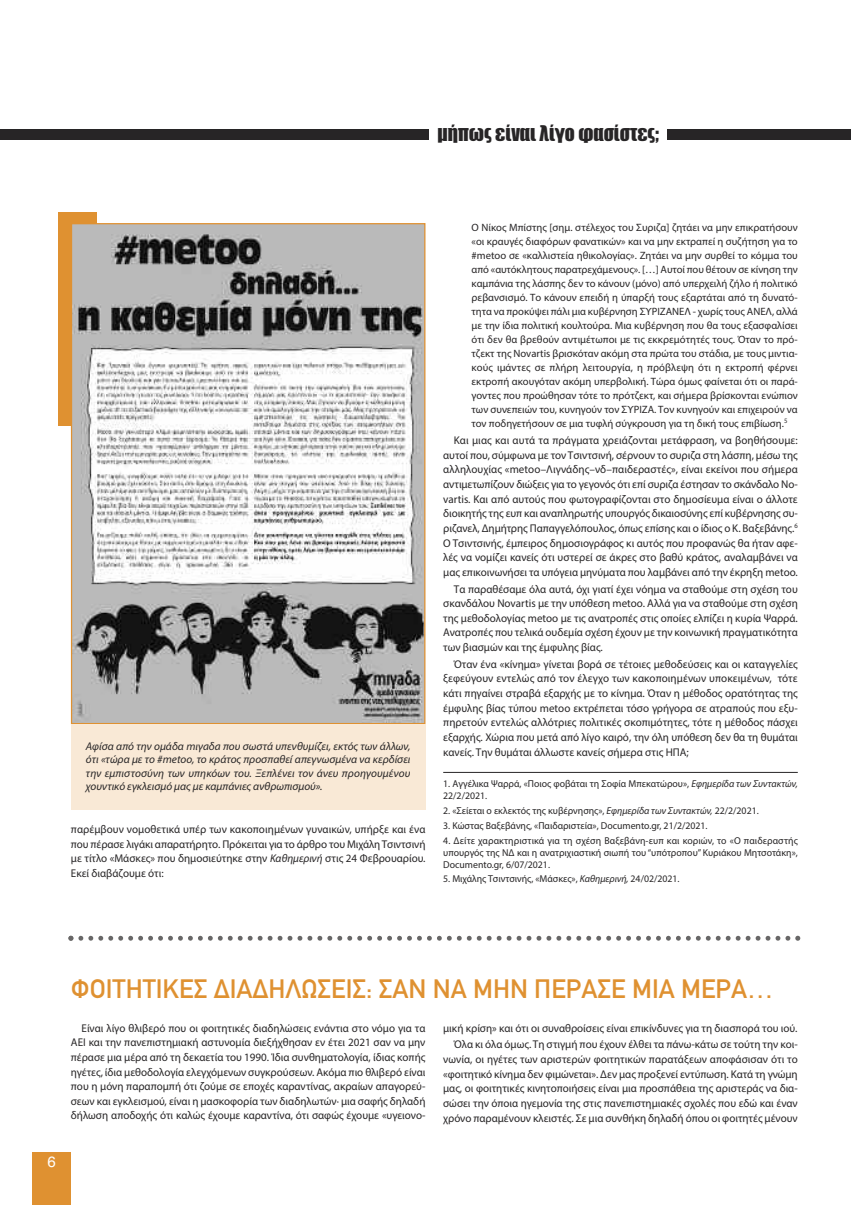
<style>
.page{position:relative;width:851px;height:1205px;background:#fff}
.page>*{position:absolute;margin:0;border:0;box-sizing:border-box;transform-origin:0 0}
.t1{font:26.25px "CF Din";color:#df9131}
.t2{font:20px "Impact";color:#272526}
.t3{font:15px "Helvetica";color:#fff}
.t4{font:11.25px/14.6px "Myriad Pro";color:#272526;text-align:justify}
.t5{font:italic 11.25px/13.5px "Myriad Pro";color:#272526;text-align:justify}
.t6{font:10.62px/14px "Myriad Pro";color:#272526;text-align:justify}
.t7{font:10px/12px "Myriad Pro";color:#272526}
.s1{font-style:italic}
</style>
<div class="page">
<div style="left:58px;top:212px;width:38px;height:214px;background:#df9131"></div>
<div style="left:0;top:129px;width:428px;height:11px;background:#272526"></div>
<div style="left:667px;top:129px;width:183px;height:11px;background:#272526"></div>
<div style="left:32px;top:1152px;width:39px;height:53px;background:#df9131"></div>
<img style="left:73px;top:225px;width:350px;height:497px">
<div style="left:71px;top:724px;width:354px;height:86px;background:#f9e9d6"></div>
<svg style="left:68px;top:936px;width:732px;height:5px"></svg>
<hr style="left:443px;top:772px;width:354px;height:1px;background:#272526">
<h2 class="t2" style="left:437px;top:122px;width:223px">μήπως είναι λίγο φασίστες;</h2>
<p class="t5" style="left:86px;top:740px;width:326px">Αφίσα από την ομάδα mιγaδa που σωστά υπενθυμίζει, εκτός των άλλων, ότι «τώρα με το #metoo, το κράτος προσπαθεί απεγνωσμένα να κερδίσει την εμπιστοσύνη των υπηκόων του. Ξεπλένει τον άνευ προηγουμένου χουντικό εγκλεισμό μας με καμπάνιες ανθρωπισμού».</p>
<p class="t4" style="left:71px;top:823px;width:356px">παρέμβουν νομοθετικά υπέρ των κακοποιημένων γυναικών, υπήρξε και ένα που πέρασε λιγάκι απαρατήρητο. Πρόκειται για το άρθρο του ΜιχάληΤσιντσινή με τίτλο «Μάσκες» που δημοσιεύτηκε στην <span class="s1">Καθημερινή</span> στις 24 Φεβρουαρίου.<br>Εκεί διαβάζουμε ότι:</p>
<p class="t6" style="left:471px;top:221px;width:328px">Ο Νίκος Μπίστης [σημ. στέλεχος του Συριζα] ζητάει να μην επικρατήσουν «οι κραυγές διαφόρων φανατικών» και να μην εκτραπεί η συζήτηση για το #metoo σε «καλλιστεία ηθικολογίας». Ζητάει να μην συρθεί το κόμμα του από «αυτόκλητους παρατρεχάμενους». […] Αυτοί που θέτουν σε κίνηση την καμπάνια της λάσπης δεν το κάνουν (μόνο) από υπερχειλή ζήλο ή πολιτικό ρεβανσισμό. Το κάνουν επειδή η ύπαρξή τους εξαρτάται από τη δυνατό&shy;τητα να προκύψει πάλι μια κυβέρνηση ΣΥΡΙΖΑΝΕΛ - χωρίς τους ΑΝΕΛ, αλλά με την ίδια πολιτική κουλτούρα. Μια κυβέρνηση που θα τους εξασφαλίσει ότι δεν θα βρεθούν αντιμέτωποι με τις εκκρεμότητές τους. Όταν το πρό&shy;τζεκτ της Νοvartis βρισκόταν ακόμη στα πρώτα του στάδια, με τους μιντια&shy;κούς ιμάντες σε πλήρη λειτουργία, η πρόβλεψη ότι η εκτροπή φέρνει εκτροπή ακουγόταν ακόμη υπερβολική. Τώρα όμως φαίνεται ότι οι παρά&shy;γοντες που προώθησαν τότε το πρότζεκτ, και σήμερα βρίσκονται ενώπιον των συνεπειών του, κυνηγούν τον ΣΥΡΙΖΑ. Τον κυνηγούν και επιχειρούν να τον ποδηγετήσουν σε μια τυφλή σύγκρουση για τη δική τους επιβίωση.<sup>5</sup></p>
<p class="t4" style="left:443px;top:434px;width:356px;text-indent:11px">Και μιας και αυτά τα πράγματα χρειάζονται μετάφραση, να βοηθήσουμε: αυτοί που, σύμφωνα με τον Τσιντσινή, σέρνουν το συριζα στη λάσπη, μέσω της αλληλουχίας «metoo–Λιγνάδης–νδ–παιδεραστές», είναι εκείνοι που σήμερα αντιμετωπίζουν διώξεις για το γεγονός ότι επί συριζα έστησαν το σκάνδαλο No&shy;vartis. Και από αυτούς που φωτογραφίζονται στο δημοσίευμα είναι ο άλλοτε διοικητής της ευπ και αναπληρωτής υπουργός δικαιοσύνης επί κυβέρνησης συ&shy;ριζανελ, Δημήτρης Παπαγγελόπουλος, όπως επίσης και ο ίδιος ο K. Βαξεβάνης.<sup>6<br></sup>Ο Τσιντσινής, έμπειρος δημοσιογράφος κι αυτός που προφανώς θα ήταν αφε&shy;λές να νομίζει κανείς ότι υστερεί σε άκρες στο βαθύ κράτος, αναλαμβάνει να μας επικοινωνήσει τα υπόγεια μηνύματα που λαμβάνει από την έκρηξη metoo.</p>
<p class="t4" style="left:443px;top:582px;width:356px;text-indent:11px">Τα παραθέσαμε όλα αυτά, όχι γιατί έχει νόημα να σταθούμε στη σχέση του σκανδάλου Νοvartis με την υπόθεση metoo. Αλλά για να σταθούμε στη σχέση της μεθοδολογίας metoo με τις ανατροπές στις οποίες ελπίζει η κυρία Ψαρρά.<br>Ανατροπές που τελικά ουδεμία σχέση έχουν με την κοινωνική πραγματικότητα των βιασμών και της έμφυλης βίας.</p>
<p class="t4" style="left:443px;top:658px;width:356px;text-indent:11px">Όταν ένα «κίνημα» γίνεται βορά σε τέτοιες μεθοδεύσεις και οι καταγγελίες ξεφεύγουν εντελώς από τον έλεγχο των κακοποιημένων υποκειμένων, τότε κάτι πηγαίνει στραβά εξαρχής με το κίνημα. Όταν η μέθοδος ορατότητας της έμφυλης βίας τύπου metoo εκτρέπεται τόσο γρήγορα σε ατραπούς που εξυ&shy;πηρετούν εντελώς αλλότριες πολιτικές σκοπιμότητες, τότε η μέθοδος πάσχει εξαρχής. Χώρια που μετά από λίγο καιρό, την όλη υπόθεση δεν θα τη θυμάται κανείς. Την θυμάται άλλωστε κανείς σήμερα στις ΗΠΑ;</p>
<p class="t7" style="left:443px;top:778px;width:356px">1. Αγγέλικα Ψαρρά, «Ποιος φοβάται τη Σοφία Μπεκατώρου», <span class="s1">Εφημερίδα των Συντακτών,<br></span>22/2/2021.</p>
<p class="t7" style="left:443px;top:805px;width:317px">2. «Σείεται ο εκλεκτός της κυβέρνησης», <span class="s1">Eφημερίδα των Συντακτών,</span> 22/2/2021.</p>
<p class="t7" style="left:443px;top:820px;width:266px">3. Kώστας Βαξεβάνης, «Παιδαριστεία», Documento.gr, 21/2/2021.</p>
<p class="t7" style="left:443px;top:835px;width:356px;text-align:justify">4. Δείτε χαρακτηριστικά για τη σχέση Βαξεβάνη-ευπ και κοριών, το «Ο παιδεραστής υπουργός της ΝΔ και η ανατριχιαστική σιωπή του “υπότροπου” Κυριάκου Μητσοτάκη», Documento.gr, 6/07/2021.</p>
<p class="t7" style="left:443px;top:874px;width:238px">5. Μιχάλης Τσιντσινής, «Μάσκες», <span class="s1">Καθημερινή,</span> 24/02/2021.</p>
<h3 class="t3" style="left:47px;top:1153px;width:10px">6</h3>
<h1 class="t1" style="left:71px;top:974px;width:704px">ΦΟΙΤΗΤΙΚΕΣ ΔΙΑΔΗΛΩΣΕΙΣ: ΣΑΝ ΝΑ ΜΗΝ ΠΕΡΑΣΕ ΜΙΑ ΜΕΡΑ…</h1>
<p class="t4" style="left:71px;top:1021px;width:356px;text-indent:11px">Είναι λίγο θλιβερό που οι φοιτητικές διαδηλώσεις ενάντια στο νόμο για τα ΑΕΙ και την πανεπιστημιακή αστυνομία διεξήχθησαν εν έτει 2021 σαν να μην πέρασε μια μέρα από τη δεκαετία του 1990. Ίδια συνθηματολογία, ίδιας κοπής ηγέτες, ίδια μεθοδολογία ελεγχόμενων συγκρούσεων. Ακόμα πιο θλιβερό είναι που η μόνη παραπομπή ότι ζούμε σε εποχές καραντίνας, ακραίων απαγορεύ&shy;σεων και εγκλεισμού, είναι η μασκοφορία των διαδηλωτών· μια σαφής δηλαδή δήλωση αποδοχής ότι καλώς έχουμε καραντίνα, ότι σαφώς έχουμε «υγειονο-</p>
<p class="t4" style="left:443px;top:1020px;width:356px;line-height:16.8px;text-align:right">μική κρίση» και ότι οι συναθροίσεις είναι επικίνδυνες για τη διασπορά του ιού.<br>Όλα κι όλα όμως. Τη στιγμή που έχουν έλθει τα πάνω-κάτω σε τούτη την κοι-</p>
<p class="t4" style="left:443px;top:1053px;width:356px">νωνία, οι ηγέτες των αριστερών φοιτητικών παρατάξεων αποφάσισαν ότι το «φοιτητικό κίνημα δεν φιμώνεται». Δεν μας προξενεί εντύπωση. Κατά τη γνώμη μας, οι φοιτητικές κινητοποιήσεις είναι μια προσπάθεια της αριστεράς να δια&shy;σώσει την όποια ηγεμονία της στις πανεπιστημιακές σχολές που εδώ και έναν χρόνο παραμένουν κλειστές. Σε μια συνθήκη δηλαδή όπου οι φοιτητές μένουν</p>
</div>
